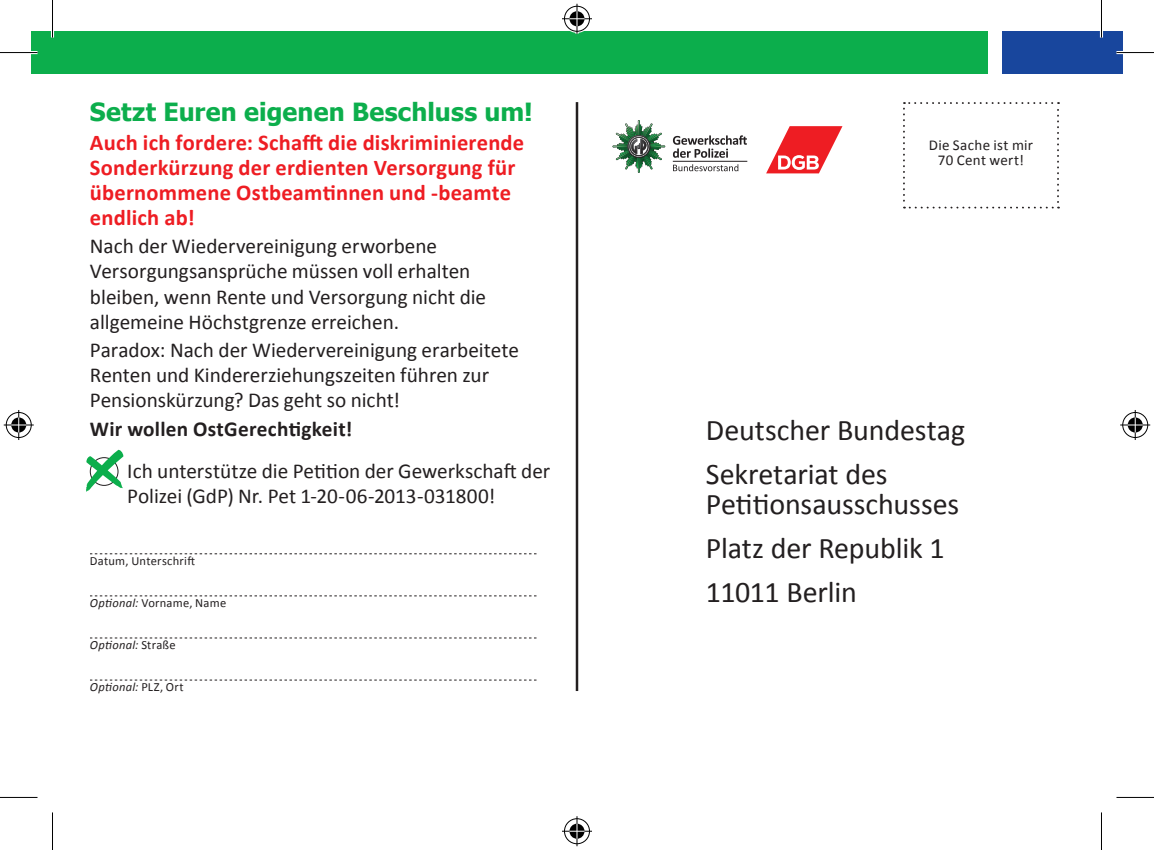
<style>
.page{position:relative;width:1154px;height:850px;background:#fff}
.page>*{position:absolute;margin:0;border:0;box-sizing:border-box;transform-origin:0 0}
.t1{font:30px/44.2px "Calibri";letter-spacing:-.005em;color:#231f20}
.t2{font:700 25px "Tahoma";letter-spacing:.01em;color:#0cae4c}
.t3{font:700 22.5px/25px "Calibri";letter-spacing:.01em;color:#ee1d23}
.t4{font:21.25px/25px "Calibri";color:#231f20}
.t5{font:700 21.25px "Calibri";letter-spacing:.01em;color:#231f20}
.t6{font:15px/15px "Calibri";letter-spacing:.02em;color:#231f20;text-align:center}
.t7{font:12.5px "Calibri";letter-spacing:.02em;color:#231f20}
.t8{font:italic 12.5px "Calibri";letter-spacing:.02em;color:#231f20}
.s1{font-style:italic}
.s2{font-style:normal}
</style>
<div class="page">
<hr style="left:576px;top:102px;width:2px;height:588px;background:#231f20">
<svg style="left:903px;top:102px;width:156px;height:106px"></svg>
<svg style="left:673px;top:164px;width:65px;height:7px"></svg>
<svg style="left:673px;top:135px;width:74px;height:23px"></svg>
<svg style="left:612px;top:120px;width:53px;height:53px"></svg>
<hr style="left:673px;top:161px;width:74px;height:1px;background:#231f20">
<svg style="left:766px;top:126px;width:76px;height:47px"></svg>
<div style="left:31px;top:31px;width:957px;height:43px;background:#0cae4c"></div>
<div style="left:1002px;top:31px;width:121px;height:43px;background:#18469d"></div>
<svg style="left:90px;top:553px;width:446px;height:1px"></svg>
<svg style="left:90px;top:595px;width:446px;height:1px"></svg>
<svg style="left:90px;top:679px;width:446px;height:1px"></svg>
<svg style="left:90px;top:637px;width:446px;height:1px"></svg>
<svg style="left:86px;top:449px;width:37px;height:42px"></svg>
<hr style="left:0;top:51px;width:38px;height:3px;background:#fff">
<hr style="left:1116px;top:51px;width:38px;height:3px;background:#fff">
<hr style="left:51px;top:0;width:3px;height:38px;background:#fff">
<hr style="left:1100px;top:0;width:3px;height:38px;background:#fff">
<hr style="left:0;top:52px;width:38px;height:1px;background:#000">
<hr style="left:1116px;top:52px;width:38px;height:1px;background:#000">
<hr style="left:0;top:796px;width:38px;height:1px;background:#000">
<hr style="left:1116px;top:796px;width:38px;height:1px;background:#000">
<hr style="left:52px;top:0;width:1px;height:38px;background:#000">
<hr style="left:52px;top:812px;width:1px;height:37px;background:#000">
<hr style="left:1101px;top:0;width:1px;height:38px;background:#000">
<hr style="left:1101px;top:812px;width:1px;height:37px;background:#000">
<div style="left:563px;top:5px;width:28px;height:28px;border:3px solid #fff;border-radius:50%"></div>
<hr style="left:562px;top:17px;width:30px;height:3px;background:#fff">
<hr style="left:575px;top:4px;width:3px;height:30px;background:#fff">
<div style="left:568px;top:10px;width:18px;height:18px;border:3px solid #fff;border-radius:50%"></div>
<div style="left:564px;top:6px;width:26px;height:26px;border:1px solid #000;border-radius:50%"></div>
<hr style="left:562px;top:18px;width:30px;height:1px;background:#000">
<hr style="left:576px;top:4px;width:1px;height:30px;background:#000">
<svg style="left:569px;top:11px;width:15px;height:15px"></svg>
<div style="left:563px;top:816px;width:28px;height:28px;border:3px solid #fff;border-radius:50%"></div>
<hr style="left:562px;top:829px;width:30px;height:3px;background:#fff">
<hr style="left:575px;top:815px;width:3px;height:30px;background:#fff">
<div style="left:568px;top:821px;width:18px;height:18px;border:3px solid #fff;border-radius:50%"></div>
<div style="left:564px;top:818px;width:26px;height:25px;border:1px solid #000;border-radius:50%"></div>
<hr style="left:562px;top:830px;width:30px;height:1px;background:#000">
<hr style="left:576px;top:815px;width:1px;height:30px;background:#000">
<svg style="left:569px;top:823px;width:15px;height:15px"></svg>
<div style="left:5px;top:410px;width:28px;height:29px;border:3px solid #fff;border-radius:50%"></div>
<hr style="left:4px;top:423px;width:30px;height:3px;background:#fff">
<hr style="left:17px;top:410px;width:3px;height:30px;background:#fff">
<div style="left:10px;top:415px;width:18px;height:19px;border:3px solid #fff;border-radius:50%"></div>
<div style="left:6px;top:412px;width:26px;height:25px;border:1px solid #000;border-radius:50%"></div>
<hr style="left:4px;top:424px;width:30px;height:1px;background:#000">
<hr style="left:18px;top:410px;width:1px;height:30px;background:#000">
<svg style="left:11px;top:417px;width:15px;height:15px"></svg>
<div style="left:1121px;top:410px;width:28px;height:29px;border:3px solid #fff;border-radius:50%"></div>
<hr style="left:1120px;top:423px;width:30px;height:3px;background:#fff">
<hr style="left:1134px;top:410px;width:3px;height:30px;background:#fff">
<div style="left:1126px;top:415px;width:18px;height:19px;border:3px solid #fff;border-radius:50%"></div>
<div style="left:1122px;top:412px;width:26px;height:25px;border:1px solid #000;border-radius:50%"></div>
<hr style="left:1120px;top:424px;width:30px;height:1px;background:#000">
<hr style="left:1135px;top:410px;width:1px;height:30px;background:#000">
<svg style="left:1128px;top:417px;width:15px;height:15px"></svg>
<p class="t2" style="left:90px;top:94px;width:444px">Setzt Euren eigenen Beschluss um!</p>
<p class="t3" style="left:90px;top:129px;width:436px">Auch ich fordere: Schafft die diskriminierende Sonderkürzung der erdienten Versorgung für übernommene Ostbeamtinnen und -beamte endlich ab!</p>
<p class="t4" style="left:90px;top:233px;width:398px">Nach der Wiedervereinigung erworbene Versorgungsansprüche müssen voll erhalten bleiben, wenn Rente und Versorgung nicht die allgemeine Höchstgrenze erreichen.</p>
<p class="t4" style="left:90px;top:337px;width:431px">Paradox: Nach der Wiedervereinigung erarbeitete<br>Renten und Kindererziehungszeiten führen zur<br>Pensionskürzung? Das geht so nicht!</p>
<p class="t5" style="left:90px;top:413px;width:264px">Wir wollen OstGerechtigkeit!</p>
<p class="t4" style="left:127px;top:458px;width:425px">Ich unterstütze die Petition der Gewerkschaft der<br>Polizei (GdP) Nr. Pet 1-20-06-2013-031800!</p>
<p class="t7" style="left:90px;top:551px;width:107px">Datum, Unterschrift</p>
<p class="t7" style="left:90px;top:593px;width:138px"><span class="s1">Optional:</span> Vorname, Name</p>
<p class="t8" style="left:90px;top:635px;width:87px">Optional: <span class="s2">Straße</span></p>
<p class="t8" style="left:90px;top:677px;width:95px">Optional: <span class="s2">PLZ, Ort</span></p>
<p class="t6" style="left:929px;top:137px;width:106px">Die Sache ist mir<br>70 Cent wert!</p>
<h1 class="t1" style="left:706px;top:406px;width:261px">Deutscher Bundestag<br>Sekretariat des</h1>
<h1 class="t1" style="left:706px;top:481px;width:255px">Petitionsausschusses<br>Platz der Republik 1<br>11011 Berlin</h1>
</div>
